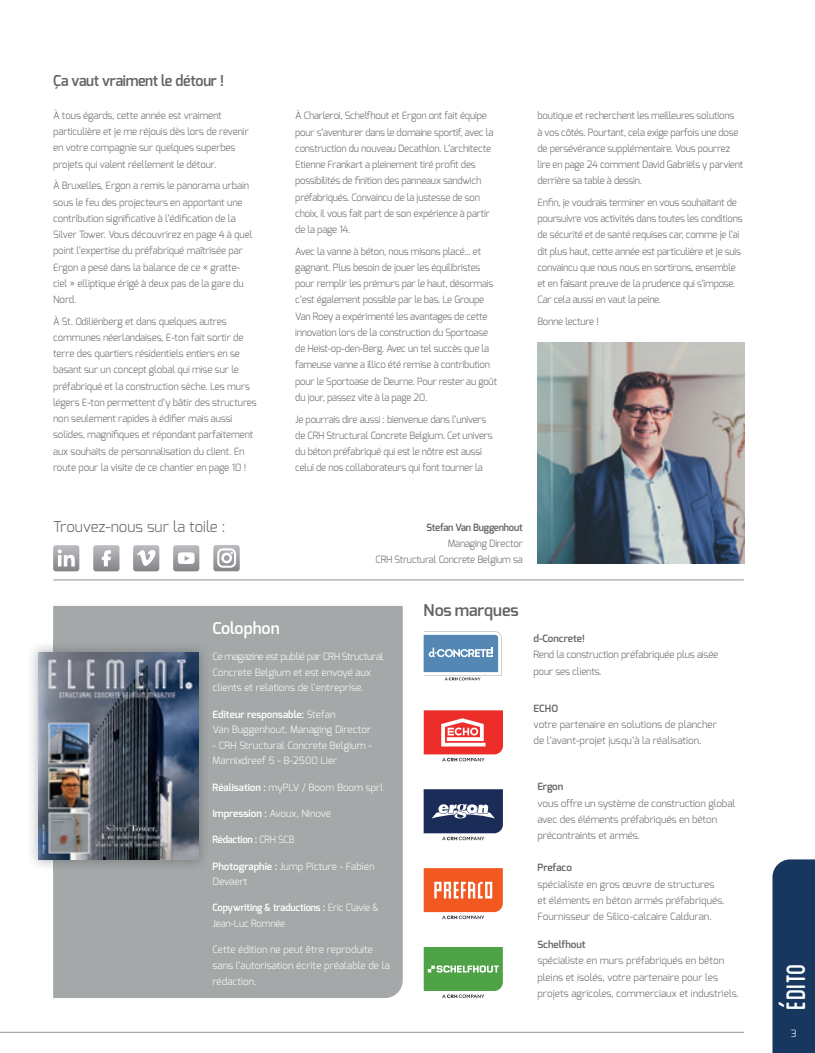
<style>
.page{position:relative;width:815px;height:1053px;background:#fff}
.page>*{position:absolute;margin:0;border:0;box-sizing:border-box;transform-origin:0 0}
.t1{font:37.5px "Blanch Caps";color:#fff}
.t2{font:600 16.25px "Exo";color:#636366}
.t3{font:600 16.25px "Exo";color:#fff}
.t4{font:600 15px "Exo";letter-spacing:-.02em;color:#636366;scale:.96 1}
.t5{font:300 15px "Exo";color:#636366}
.t6{font:300 10px/16.2px "Exo";letter-spacing:-.02em;color:#636366;scale:.96 1}
.t7{font:300 10px/16.2px "Exo";letter-spacing:-.02em;color:#636366}
.t8{font:300 10px/15.6px "Exo";color:#fff}
.t9{font:300 10px/16.2px "Exo";color:#636366}
.t10{font:300 10px/15.6px "Exo";color:#fff;scale:.95 1}
.t11{font:600 10px "Exo";color:#636366}
.t12{font:600 10px "Exo";letter-spacing:-.02em;color:#636366;scale:.96 1}
.t13{font:600 10px "Exo";letter-spacing:-.02em;color:#fff;scale:.95 1}
.t14{font:600 10px "Exo";letter-spacing:-.02em;color:#636366}
.s1{font-weight:600}
.s2{font-weight:300}
</style>
<div class="page">
<hr style="left:0;top:1031px;width:743px;height:1px;background:#a5a8a9">
<div style="left:772px;top:859px;width:43px;height:193px;background:#18375f"></div>
<img style="left:537px;top:342px;width:208px;height:221px">
<div style="left:53px;top:606px;width:350px;height:391px;background:#a5a8a9"></div>
<img style="left:31px;top:641px;width:179px;height:229px">
<img style="left:38px;top:652px;width:161px;height:207px">
<svg style="left:424px;top:789px;width:79px;height:51px"></svg>
<svg style="left:424px;top:868px;width:79px;height:51px"></svg>
<svg style="left:424px;top:710px;width:79px;height:51px"></svg>
<svg style="left:424px;top:947px;width:79px;height:50px;background:#6db267"></svg>
<svg style="left:424px;top:631px;width:78px;height:49px"></svg>
<svg style="left:53px;top:545px;width:26px;height:26px"></svg>
<svg style="left:93px;top:545px;width:26px;height:26px"></svg>
<svg style="left:133px;top:545px;width:26px;height:26px"></svg>
<svg style="left:173px;top:545px;width:26px;height:26px"></svg>
<svg style="left:213px;top:545px;width:27px;height:26px"></svg>
<hr style="left:54px;top:579px;width:689px;height:1px;background:#a5a8a9">
<h3 class="t4" style="left:53px;top:71px;width:179px">Ça vaut vraiment le détour !</h3>
<p class="t7" style="left:53px;top:107px;width:197px">À tous égards, cette année est vraiment particulière et je me réjouis dès lors de revenir en votre compagnie sur quelques superbes projets qui valent réellement le détour.</p>
<p class="t7" style="left:53px;top:177px;width:201px">À Bruxelles, Ergon a remis le panorama urbain sous le feu des projecteurs en apportant une contribution significative à l’édification de la Silver Tower. Vous découvrirez en page 4 à quel point l’expertise du préfabriqué maîtrisée par Ergon a pesé dans la balance de ce « gratte&shy;ciel » elliptique érigé à deux pas de la gare du Nord.</p>
<p class="t7" style="left:53px;top:313px;width:205px">À St. Odiliënberg et dans quelques autres communes néerlandaises, E-ton fait sortir de terre des quartiers résidentiels entiers en se basant sur un concept global qui mise sur le préfabriqué et la construction sèche. Les murs légers E-ton permettent d’y bâtir des structures non seulement rapides à édifier mais aussi solides, magnifiques et répondant parfaitement aux souhaits de personnalisation du client. En route pour la visite de ce chantier en page 10 !</p>
<p class="t6" style="left:295px;top:107px;width:208px">À Charleroi, Schelfhout et Ergon ont fait équipe pour s’aventurer dans le domaine sportif, avec la construction du nouveau Decathlon. L’architecte Etienne Frankart a pleinement tiré profit des possibilités de finition des panneaux sandwich préfabriqués. Convaincu de la justesse de son choix, il vous fait part de son expérience à partir de la page 14.</p>
<p class="t6" style="left:295px;top:243px;width:212px">Avec la vanne à béton, nous misons placé... et gagnant. Plus besoin de jouer les équilibristes pour remplir les prémurs par le haut, désormais c’est également possible par le bas. Le Groupe Van Roey a expérimenté les avantages de cette innovation lors de la construction du Sportoase de Heist-op-den-Berg. Avec un tel succès que la fameuse vanne a illico été remise à contribution pour le Sportoase de Deurne. Pour rester au goût du jour, passez vite à la page 20.</p>
<p class="t6" style="left:295px;top:411px;width:207px">Je pourrais dire aussi : bienvenue dans l’univers de CRH Structural Concrete Belgium. Cet univers du béton préfabriqué qui est le nôtre est aussi celui de nos collaborateurs qui font tourner la</p>
<p class="t6" style="left:537px;top:107px;width:216px">boutique et recherchent les meilleures solutions<br>à vos côtés. Pourtant, cela exige parfois une dose de persévérance supplémentaire. Vous pourrez lire en page 24 comment David Gabriëls y parvient derrière sa table à dessin.</p>
<p class="t6" style="left:537px;top:194px;width:215px">Enfin, je voudrais terminer en vous souhaitant de poursuivre vos activités dans toutes les conditions de sécurité et de santé requises car, comme je l’ai dit plus haut, cette année est particulière et je suis convaincu que nous nous en sortirons, ensemble et en faisant preuve de la prudence qui s’impose.<br>Car cela aussi en vaut la peine.</p>
<p class="t6" style="left:537px;top:313px;width:66px">Bonne lecture !</p>
<h3 class="t5" style="left:53px;top:516px;width:174px">Trouvez-nous sur la toile :</h3>
<p class="t12" style="left:426px;top:521px;width:102px">Stefan Van Buggenhout</p>
<p class="t6" style="left:375px;top:535px;width:155px;text-align:right">Managing Director<br>CRH Structural Concrete Belgium sa</p>
<h2 class="t3" style="left:213px;top:617px;width:68px">Colophon</h2>
<p class="t8" style="left:213px;top:648px;width:173px">Ce magazine est publié par CRH Structural<br>Concrete Belgium et est envoyé aux clients et relations de l’entreprise.</p>
<p class="t8" style="left:213px;top:706px;width:160px"><span class="s1">Editeur responsable:</span> Stefan<br>Van Buggenhout, Managing Director</p>
<p class="t8" style="left:213px;top:737px;width:161px">- CRH Structural Concrete Belgium -<br>Marnixdreef 5 - B-2500 Lier</p>
<p class="t8" style="left:213px;top:779px;width:172px"><span class="s1">Réalisation :</span> myPLV / Boom Boom sprl</p>
<p class="t8" style="left:213px;top:805px;width:120px"><span class="s1">Impression :</span> Avoux, Ninove</p>
<p class="t13" style="left:213px;top:833px;width:88px">Rédaction : <span class="s2">CRH SCB</span></p>
<p class="t8" style="left:213px;top:858px;width:163px"><span class="s1">Photographie :</span> Jump Picture - Fabien<br>Devaert</p>
<p class="t10" style="left:213px;top:899px;width:176px"><span class="s1">Copywriting &amp; traductions :</span> Eric Clavie &amp;<br>Jean-Luc Romnée</p>
<p class="t8" style="left:213px;top:941px;width:179px">Cette édition ne peut être reproduite sans l’autorisation écrite préalable de la rédaction.</p>
<h2 class="t2" style="left:424px;top:599px;width:97px">Nos marques</h2>
<p class="t11" style="left:533px;top:632px;width:53px">d-Concrete!</p>
<p class="t7" style="left:533px;top:646px;width:186px">Rend la construction préfabriquée plus aisée pour ses clients.</p>
<p class="t14" style="left:534px;top:701px;width:26px">ECHO</p>
<p class="t9" style="left:534px;top:716px;width:185px">votre partenaire en solutions de plancher de l’avant-projet jusqu’à la réalisation.</p>
<p class="t14" style="left:537px;top:780px;width:27px">Ergon</p>
<p class="t7" style="left:537px;top:794px;width:200px">vous offre un système de construction global avec des éléments préfabriqués en béton précontraints et armés.</p>
<p class="t14" style="left:537px;top:861px;width:36px">Prefaco</p>
<p class="t9" style="left:537px;top:875px;width:189px">spécialiste en gros œuvre de structures et éléments en béton armés préfabriqués.<br>Fournisseur de Silico-calcaire Calduran.</p>
<p class="t11" style="left:537px;top:938px;width:50px">Schelfhout</p>
<p class="t9" style="left:537px;top:952px;width:203px">spécialiste en murs préfabriqués en béton pleins et isolés, votre partenaire pour les projets agricoles, commerciaux et industriels.</p>
<h1 class="t1" style="left:779px;top:1010px;width:49px;rotate:-90deg">Édito</h1>
<p class="t8" style="left:791px;top:1025px;width:7px">3</p>
</div>
